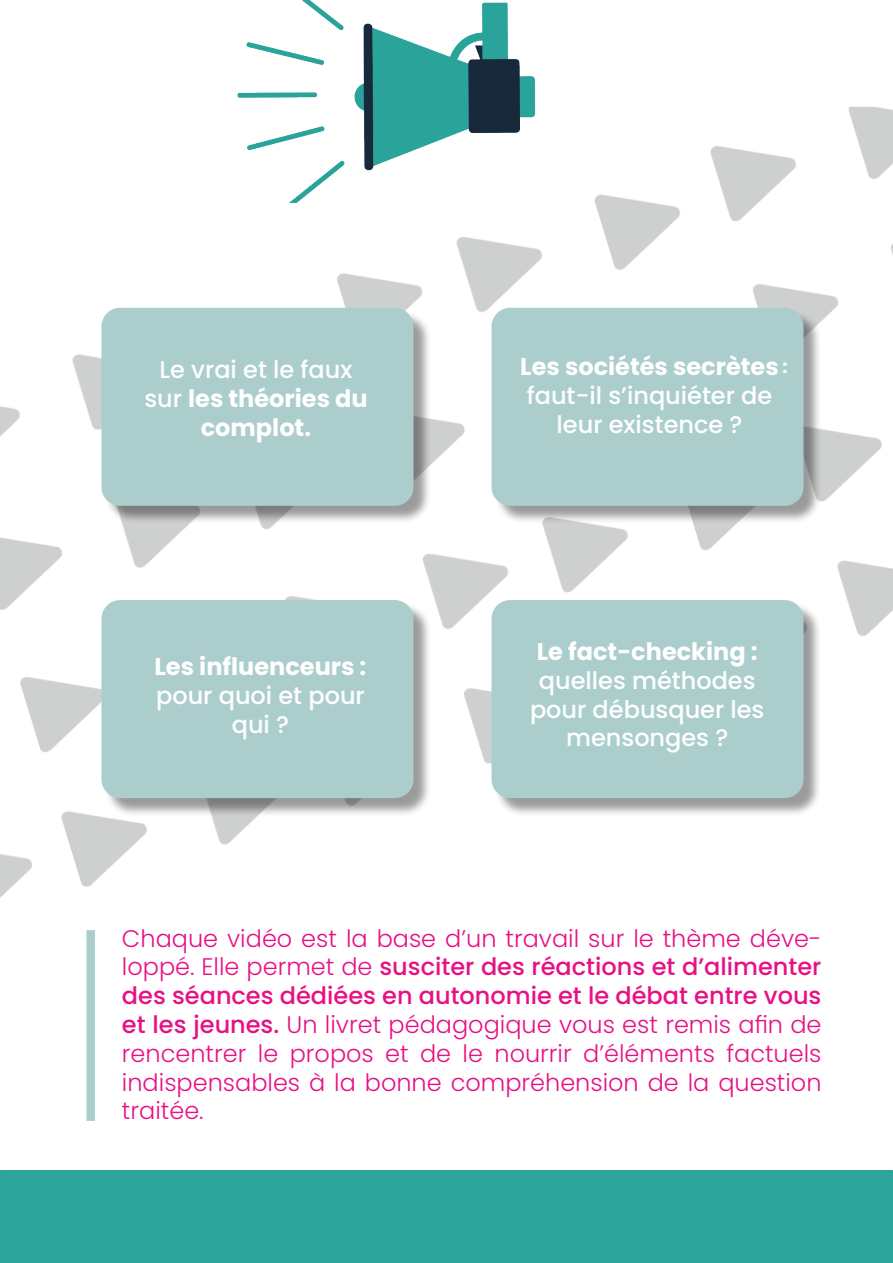
<style>
.page{position:relative;width:893px;height:1263px;background:#fff}
.page>*{position:absolute;margin:0;border:0;box-sizing:border-box;transform-origin:0 0}
.t1{font:300 24px/28.8px "Poppins";color:#e71185;text-align:justify}
.t2{font:500 24px/28.8px "Poppins";color:#fff;text-align:center}
.t3{font:700 24px/28.8px "Poppins";color:#fff;text-align:center}
.t4{font:700 18px "Poppins";color:#fff}
.s1{font-weight:500}
</style>
<div class="page">
<img style="left:0;top:107px;width:893px;height:791px">
<img style="left:203px;top:0;width:421px;height:202px">
<div style="left:0;top:1170px;width:893px;height:93px;background:#2ea59a"></div>
<div style="left:86px;top:930px;width:9px;height:191px;background:#abcecb;border:2px solid #abd0cc"></div>
<div style="left:104px;top:310px;width:328px;height:214px;background:#000001;opacity:.4"></div>
<div style="left:102px;top:308px;width:311px;height:197px;background:#abcecc;border-radius:18px"></div>
<div style="left:101px;top:308px;width:312px;height:198px;border:2px solid #abcecc;border-radius:18px"></div>
<div style="left:494px;top:310px;width:328px;height:214px;background:#000001;opacity:.4"></div>
<div style="left:492px;top:308px;width:311px;height:197px;background:#abcecc;border-radius:18px"></div>
<div style="left:491px;top:308px;width:312px;height:198px;border:2px solid #abcecc;border-radius:18px"></div>
<div style="left:104px;top:602px;width:328px;height:215px;background:#000001;opacity:.4"></div>
<div style="left:102px;top:601px;width:311px;height:196px;background:#abcecc;border-radius:18px"></div>
<div style="left:101px;top:600px;width:312px;height:198px;border:2px solid #abcecc;border-radius:18px"></div>
<div style="left:494px;top:602px;width:328px;height:215px;background:#000001;opacity:.4"></div>
<div style="left:492px;top:601px;width:311px;height:196px;background:#abcecc;border-radius:18px"></div>
<div style="left:491px;top:600px;width:312px;height:198px;border:2px solid #abcecc;border-radius:18px"></div>
<p class="t3" style="left:144px;top:355px;width:225px"><span class="s1">Le vrai et le faux sur</span> les théories du complot.</p>
<p class="t3" style="left:520px;top:352px;width:260px">Les sociétés secrètes</p>
<p class="t4" style="left:782px;top:356px;width:7px">:</p>
<p class="t2" style="left:527px;top:381px;width:247px">faut-il s’inquiéter de leur existence ?</p>
<p class="t3" style="left:155px;top:652px;width:213px">Les influenceurs :</p>
<p class="t2" style="left:156px;top:681px;width:210px">pour quoi et pour qui ?</p>
<p class="t3" style="left:537px;top:637px;width:222px">Le fact-checking :</p>
<p class="t2" style="left:530px;top:666px;width:236px">quelles méthodes pour débusquer les mensonges ?</p>
<p class="t1" style="left:122px;top:924px;width:701px">Chaque vidéo est la base d’un travail sur le thème déve&shy;loppé. Elle permet de <span class="s1">susciter des réactions et d’alimenter des séances dédiées en autonomie et le débat entre vous et les jeunes.</span> Un livret pédagogique vous est remis afin de rencentrer le propos et de le nourrir d’éléments factuels indispensables à la bonne compréhension de la question traitée.</p>
</div>
